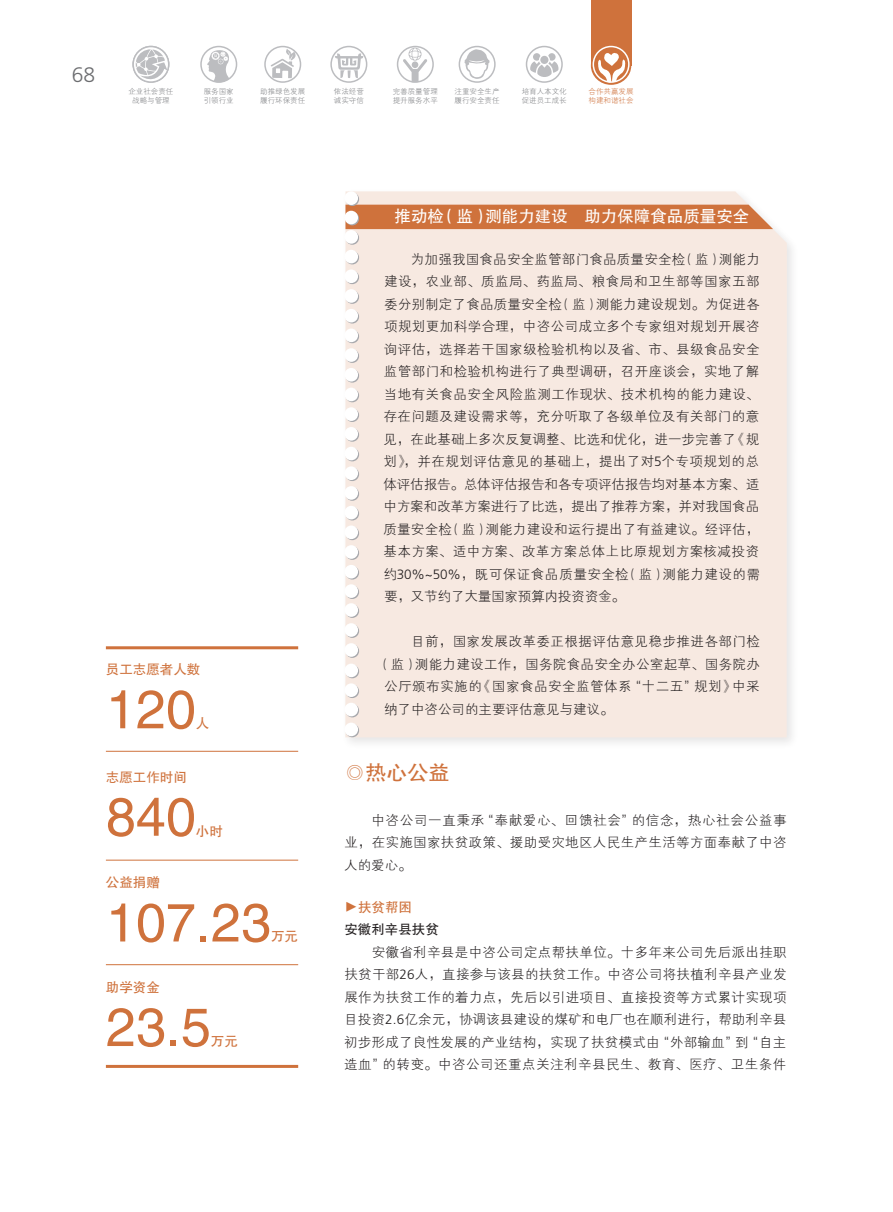
<style>
.page{position:relative;width:893px;height:1212px;background:#fff}
.page>*{position:absolute;margin:0;border:0;box-sizing:border-box;transform-origin:0 0}
.t1{font:54px "Helvetica LT Std";color:#cf723c}
.t2{font:21px "FZHTK GBK1 0";color:#cf723c}
.t3{font:300 21px "Frutiger LT Std";color:#6c6d70}
.t4{font:16.5px "FZHTK GBK1 0";color:#fff}
.t5{font:13.5px/22.5px "FZXH1 K GBK1 0";letter-spacing:.03em;color:#231f20;text-align:justify}
.t6{font:13.5px "FZHTK GBK1 0";color:#cf723c}
.t7{font:13.5px "FZXH1 K GBK1 0";color:#231f20}
.t8{font:13.5px "FZHTK GBK1 0";color:#231f20}
.t9{font:13.5px "FZXH1 K GBK1 0";color:#cf723c}
.t10{font:7.5px/9px "FZXH1 K GBK1 0";color:#808285}
.t11{font:7.5px/9px "FZXH1 K GBK1 0";color:#cf723c}
.s1{font-family:"Frutiger LT Std";font-weight:300}
</style>
<div class="page">
<div style="left:591px;top:0;width:40px;height:65px;background:#cf723c"></div>
<svg style="left:591px;top:46px;width:40px;height:39px"></svg>
<div style="left:132px;top:46px;width:37px;height:37px;border:2px solid #bcbdc0;border-radius:50%"></div>
<svg style="left:136px;top:49px;width:31px;height:34px"></svg>
<svg style="left:593px;top:47px;width:36px;height:35px"></svg>
<div style="left:593px;top:46px;width:37px;height:37px;border:2px solid #fff;border-radius:50%"></div>
<svg style="left:597px;top:51px;width:29px;height:32px"></svg>
<svg style="left:201px;top:47px;width:36px;height:35px"></svg>
<div style="left:200px;top:46px;width:37px;height:37px;border:2px solid #bcbdc0;border-radius:50%"></div>
<svg style="left:207px;top:49px;width:23px;height:34px"></svg>
<svg style="left:265px;top:47px;width:35px;height:35px"></svg>
<div style="left:264px;top:46px;width:37px;height:37px;border:2px solid #bcbdc0;border-radius:50%"></div>
<svg style="left:271px;top:49px;width:28px;height:29px"></svg>
<svg style="left:331px;top:47px;width:36px;height:35px"></svg>
<div style="left:330px;top:46px;width:37px;height:37px;border:2px solid #bcbdc0;border-radius:50%"></div>
<svg style="left:335px;top:53px;width:28px;height:26px"></svg>
<div style="left:397px;top:46px;width:37px;height:37px;border:2px solid #bcbdc0;border-radius:50%"></div>
<svg style="left:403px;top:48px;width:24px;height:34px"></svg>
<svg style="left:459px;top:47px;width:36px;height:35px"></svg>
<div style="left:459px;top:46px;width:37px;height:37px;border:2px solid #bcbdc0;border-radius:50%"></div>
<svg style="left:464px;top:48px;width:26px;height:31px"></svg>
<svg style="left:526px;top:47px;width:36px;height:35px"></svg>
<div style="left:526px;top:46px;width:37px;height:37px;border:2px solid #bcbdc0;border-radius:50%"></div>
<svg style="left:530px;top:53px;width:28px;height:24px"></svg>
<div style="left:341px;top:187px;width:458px;height:563px;background:#231f20;opacity:.75"></div>
<div style="left:345px;top:191px;width:442px;height:546px;background:#f7e9e1"></div>
<div style="left:345px;top:205px;width:428px;height:24px;background:#cf723c"></div>
<svg style="left:345px;top:192px;width:14px;height:14px"></svg>
<svg style="left:345px;top:212px;width:14px;height:13px"></svg>
<div style="left:344px;top:191px;width:14px;height:14px;background:#fff;border-radius:50%"></div>
<div style="left:344px;top:211px;width:14px;height:13px;background:#fff;border-radius:50%"></div>
<div style="left:345px;top:231px;width:14px;height:14px;background:#a8a9ad;border-radius:50%"></div>
<div style="left:344px;top:230px;width:14px;height:14px;background:#fff;border-radius:50%"></div>
<svg style="left:345px;top:251px;width:14px;height:13px"></svg>
<div style="left:344px;top:250px;width:14px;height:13px;background:#fff;border-radius:50%"></div>
<svg style="left:345px;top:270px;width:14px;height:14px"></svg>
<div style="left:344px;top:269px;width:14px;height:14px;background:#fff;border-radius:50%"></div>
<svg style="left:345px;top:389px;width:14px;height:13px"></svg>
<div style="left:344px;top:388px;width:14px;height:13px;background:#fff;border-radius:50%"></div>
<svg style="left:345px;top:290px;width:14px;height:14px"></svg>
<div style="left:344px;top:289px;width:14px;height:14px;background:#fff;border-radius:50%"></div>
<svg style="left:345px;top:408px;width:14px;height:14px"></svg>
<div style="left:344px;top:407px;width:14px;height:14px;background:#fff;border-radius:50%"></div>
<svg style="left:345px;top:310px;width:14px;height:13px"></svg>
<div style="left:344px;top:309px;width:14px;height:13px;background:#fff;border-radius:50%"></div>
<div style="left:345px;top:428px;width:14px;height:14px;background:#a8a9ad;border-radius:50%"></div>
<div style="left:344px;top:427px;width:14px;height:14px;background:#fff;border-radius:50%"></div>
<svg style="left:345px;top:330px;width:14px;height:13px"></svg>
<div style="left:344px;top:329px;width:14px;height:13px;background:#fff;border-radius:50%"></div>
<svg style="left:345px;top:448px;width:14px;height:13px"></svg>
<div style="left:344px;top:447px;width:14px;height:13px;background:#fff;border-radius:50%"></div>
<svg style="left:345px;top:526px;width:14px;height:14px"></svg>
<div style="left:344px;top:525px;width:14px;height:14px;background:#fff;border-radius:50%"></div>
<svg style="left:345px;top:349px;width:14px;height:14px"></svg>
<div style="left:344px;top:348px;width:14px;height:14px;background:#fff;border-radius:50%"></div>
<svg style="left:345px;top:467px;width:14px;height:14px"></svg>
<div style="left:344px;top:466px;width:14px;height:14px;background:#fff;border-radius:50%"></div>
<svg style="left:345px;top:546px;width:14px;height:14px"></svg>
<div style="left:344px;top:545px;width:14px;height:14px;background:#fff;border-radius:50%"></div>
<svg style="left:345px;top:369px;width:14px;height:14px"></svg>
<div style="left:344px;top:368px;width:14px;height:13px;background:#fff;border-radius:50%"></div>
<svg style="left:345px;top:507px;width:14px;height:13px"></svg>
<div style="left:344px;top:506px;width:14px;height:13px;background:#fff;border-radius:50%"></div>
<svg style="left:345px;top:487px;width:14px;height:14px"></svg>
<div style="left:344px;top:486px;width:14px;height:14px;background:#fff;border-radius:50%"></div>
<svg style="left:345px;top:566px;width:14px;height:13px"></svg>
<div style="left:344px;top:565px;width:14px;height:13px;background:#fff;border-radius:50%"></div>
<svg style="left:345px;top:585px;width:14px;height:14px"></svg>
<div style="left:344px;top:584px;width:14px;height:14px;background:#fff;border-radius:50%"></div>
<svg style="left:345px;top:604px;width:14px;height:14px"></svg>
<div style="left:344px;top:603px;width:14px;height:14px;background:#fff;border-radius:50%"></div>
<svg style="left:345px;top:624px;width:14px;height:14px"></svg>
<div style="left:344px;top:623px;width:14px;height:14px;background:#fff;border-radius:50%"></div>
<svg style="left:345px;top:644px;width:14px;height:14px"></svg>
<div style="left:344px;top:643px;width:14px;height:14px;background:#fff;border-radius:50%"></div>
<svg style="left:345px;top:665px;width:14px;height:13px"></svg>
<div style="left:344px;top:664px;width:14px;height:13px;background:#fff;border-radius:50%"></div>
<svg style="left:345px;top:684px;width:14px;height:14px"></svg>
<div style="left:344px;top:683px;width:14px;height:14px;background:#fff;border-radius:50%"></div>
<svg style="left:345px;top:704px;width:14px;height:13px"></svg>
<div style="left:344px;top:703px;width:14px;height:13px;background:#fff;border-radius:50%"></div>
<svg style="left:345px;top:724px;width:14px;height:13px"></svg>
<div style="left:344px;top:723px;width:14px;height:13px;background:#fff;border-radius:50%"></div>
<hr style="left:106px;top:1065px;width:192px;height:3px;background:#cf723c">
<hr style="left:106px;top:646px;width:192px;height:3px;background:#cf723c">
<hr style="left:106px;top:751px;width:192px;height:1px;background:#cf723c">
<hr style="left:106px;top:860px;width:192px;height:1px;background:#cf723c">
<hr style="left:106px;top:964px;width:192px;height:1px;background:#cf723c">
<h2 class="t3" style="left:72px;top:63px;width:25px">68</h2>
<p class="t10" style="left:128px;top:88px;width:46px;text-align:center">企业社会责任战略与管理</p>
<p class="t10" style="left:204px;top:88px;width:31px">服务国家引领行业</p>
<p class="t10" style="left:260px;top:88px;width:46px">助推绿色发展履行环保责任</p>
<p class="t10" style="left:334px;top:88px;width:31px">依法经营诚实守信</p>
<p class="t10" style="left:393px;top:88px;width:46px">完善质量管理提升服务水平</p>
<p class="t10" style="left:455px;top:88px;width:46px">注重安全生产履行安全责任</p>
<p class="t10" style="left:522px;top:88px;width:46px">培育人本文化促进员工成长</p>
<p class="t11" style="left:589px;top:88px;width:46px">合作共赢发展构建和谐社会</p>
<p class="t6" style="left:106px;top:662px;width:96px">员工志愿者人数</p>
<h1 class="t1" style="left:106px;top:678px;width:92px">120</h1>
<p class="t6" style="left:196px;top:716px;width:15px">人</p>
<p class="t6" style="left:106px;top:769px;width:83px">志愿工作时间</p>
<h1 class="t1" style="left:106px;top:785px;width:92px">840</h1>
<p class="t6" style="left:196px;top:823px;width:28px">小时</p>
<p class="t6" style="left:106px;top:875px;width:55px">公益捐赠</p>
<h1 class="t1" style="left:106px;top:891px;width:167px">107.23</h1>
<p class="t6" style="left:271px;top:929px;width:28px">万元</p>
<p class="t6" style="left:106px;top:980px;width:55px">助学资金</p>
<h1 class="t1" style="left:106px;top:996px;width:107px">23.5</h1>
<p class="t6" style="left:211px;top:1034px;width:28px">万元</p>
<p class="t4" style="left:395px;top:208px;width:356px">推动检（监）测能力建设 助力保障食品质量安全</p>
<p class="t5" style="left:383px;top:248px;width:378px;text-indent:28px">为加强我国食品安全监管部门食品质量安全检（监）测能力建设，农业部、质监局、药监局、粮食局和卫生部等国家五部委分别制定了食品质量安全检（监）测能力建设规划。为促进各项规划更加科学合理，中咨公司成立多个专家组对规划开展咨询评估，选择若干国家级检验机构以及省、市、县级食品安全监管部门和检验机构进行了典型调研，召开座谈会，实地了解当地有关食品安全风险监测工作现状、技术机构的能力建设、存在问题及建设需求等，充分听取了各级单位及有关部门的意见，在此基础上多次反复调整、比选和优化，进一步完善了《规划》，并在规划评估意见的基础上，提出了对<span class="s1">5</span>个专项规划的总体评估报告。总体评估报告和各专项评估报告均对基本方案、适中方案和改革方案进行了比选，提出了推荐方案，并对我国食品质量安全检（监）测能力建设和运行提出了有益建议。经评估，基本方案、适中方案、改革方案总体上比原规划方案核减投资约<span class="s1">30%~50%</span>，既可保证食品质量安全检（监）测能力建设的需要，又节约了大量国家预算内投资资金。</p>
<p class="t5" style="left:411px;top:631px;width:350px">目前，国家发展改革委正根据评估意见稳步推进各部门检</p>
<p class="t5" style="left:377px;top:653px;width:384px">（监）测能力建设工作，国务院食品安全办公室起草、国务院办</p>
<p class="t5" style="left:384px;top:676px;width:377px">公厅颁布实施的《国家食品安全监管体系“十二五”规划》中采</p>
<p class="t7" style="left:384px;top:702px;width:231px">纳了中咨公司的主要评估意见与建议。</p>
<h2 class="t2" style="left:344px;top:761px;width:106px">◎热心公益</h2>
<p class="t5" style="left:344px;top:809px;width:444px;text-indent:27px">中咨公司一直秉承“奉献爱心、回馈社会”的信念，热心社会公益事业，在实施国家扶贫政策、援助受灾地区人民生产生活等方面奉献了中咨人的爱心。</p>
<p class="t9" style="left:359px;top:900px;width:15px;rotate:90deg">▲</p>
<p class="t6" style="left:358px;top:899px;width:55px">扶贫帮困</p>
<p class="t8" style="left:344px;top:922px;width:96px">安徽利辛县扶贫</p>
<p class="t5" style="left:344px;top:941px;width:444px;text-indent:28px">安徽省利辛县是中咨公司定点帮扶单位。十多年来公司先后派出挂职扶贫干部<span class="s1">26</span>人，直接参与该县的扶贫工作。中咨公司将扶植利辛县产业发展作为扶贫工作的着力点，先后以引进项目、直接投资等方式累计实现项目投资<span class="s1">2.6</span>亿余元，协调该县建设的煤矿和电厂也在顺利进行，帮助利辛县初步形成了良性发展的产业结构，实现了扶贫模式由“外部输血”到“自主造血”的转变。中咨公司还重点关注利辛县民生、教育、医疗、卫生条件</p>
</div>
